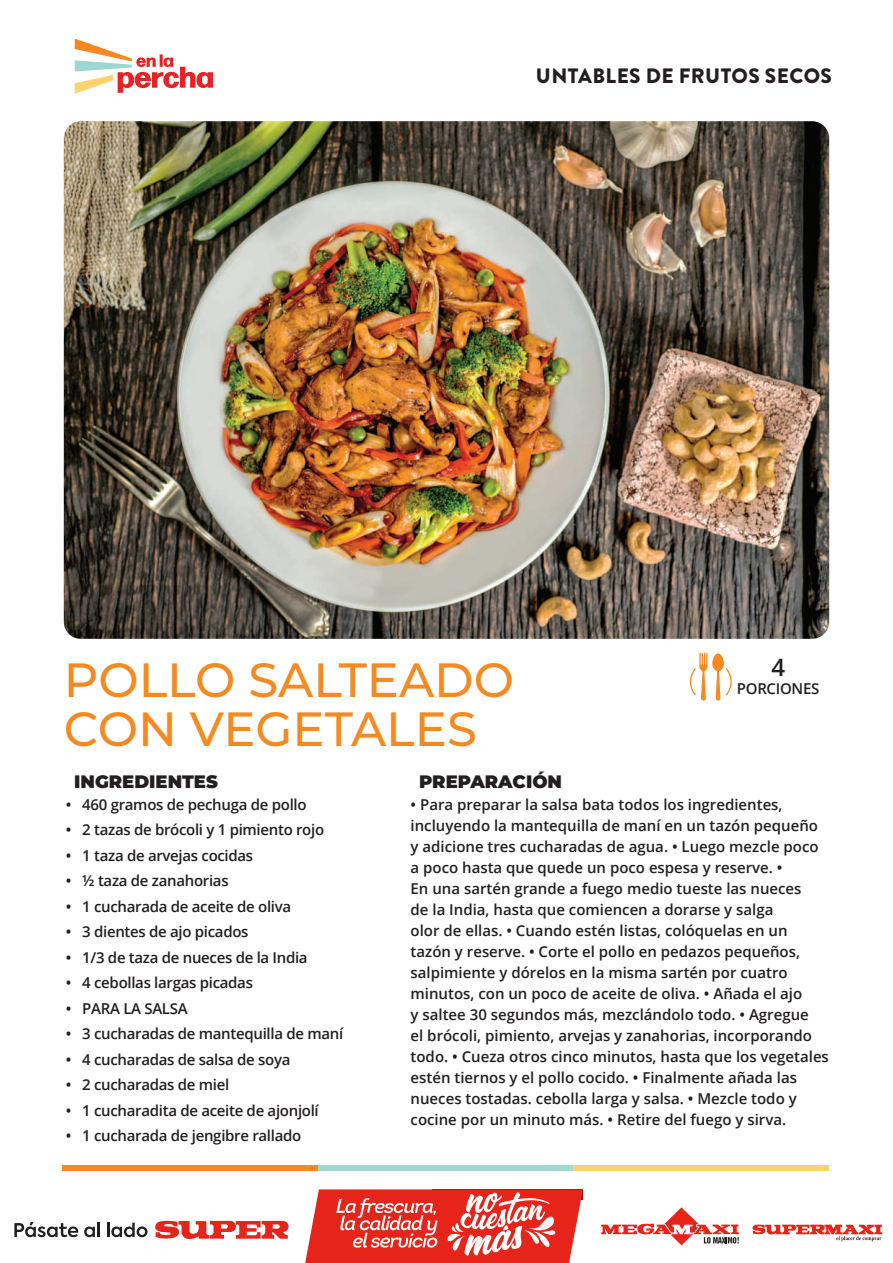
<style>
.page{position:relative;width:893px;height:1263px;background:#fff}
.page>*{position:absolute;margin:0;border:0;box-sizing:border-box;transform-origin:0 0}
.t1{font:500 48px/49.5px "Montserrat";color:#f68920}
.t2{font:600 24px "Open Sans";color:#231f20}
.t3{font:900 20.85px "Brandon Grotesque";letter-spacing:.02em;color:#231f20}
.t4{font:900 18px "Montserrat";color:#231f20}
.t5{font:600 15px/21px "Open Sans";color:#231f20}
.t6{font:600 15px "Open Sans";letter-spacing:-.02em;color:#231f20}
</style>
<div class="page">
<svg style="left:601px;top:1207px;width:138px;height:38px"></svg>
<svg style="left:752px;top:1224px;width:130px;height:17px"></svg>
<svg style="left:155px;top:1220px;width:134px;height:20px"></svg>
<svg style="left:14px;top:1222px;width:64px;height:15px"></svg>
<svg style="left:84px;top:1226px;width:11px;height:11px"></svg>
<hr style="left:97px;top:1223px;width:3px;height:14px;background:#231f20">
<svg style="left:107px;top:1223px;width:40px;height:14px"></svg>
<svg style="left:305px;top:1189px;width:278px;height:74px"></svg>
<svg style="left:75px;top:39px;width:138px;height:55px"></svg>
<div style="left:63px;top:1165px;width:255px;height:5px;background:#f68920"></div>
<div style="left:318px;top:1165px;width:256px;height:5px;background:#9dd8d1"></div>
<div style="left:574px;top:1165px;width:255px;height:5px;background:#ffd470"></div>
<img style="left:64px;top:121px;width:765px;height:518px">
<svg style="left:690px;top:653px;width:42px;height:48px"></svg>
<h3 class="t3" style="left:536px;top:61px;width:298px">UNTABLES DE FRUTOS SECOS</h3>
<h2 class="t2" style="left:771px;top:651px;width:15px">4</h2>
<p class="t6" style="left:737px;top:678px;width:84px">PORCIONES</p>
<h1 class="t1" style="left:64px;top:653px;width:452px">POLLO SALTEADO<br>CON VEGETALES</h1>
<p class="t4" style="left:74px;top:768px;width:145px">INGREDIENTES</p>
<p class="t4" style="left:419px;top:768px;width:144px">PREPARACIÓN</p>
<p class="t6" style="left:66px;top:794px;width:242px">• 460 gramos de pechuga de pollo</p>
<p class="t6" style="left:66px;top:820px;width:260px">• 2 tazas de brócoli y 1 pimiento rojo</p>
<p class="t6" style="left:66px;top:845px;width:189px">• 1 taza de arvejas cocidas</p>
<p class="t6" style="left:66px;top:871px;width:164px">• ½ taza de zanahorias</p>
<p class="t6" style="left:66px;top:896px;width:227px">• 1 cucharada de aceite de oliva</p>
<p class="t6" style="left:66px;top:922px;width:184px">• 3 dientes de ajo picados</p>
<p class="t6" style="left:66px;top:947px;width:243px">• 1/3 de taza de nueces de la India</p>
<p class="t6" style="left:66px;top:973px;width:189px">• 4 cebollas largas picadas</p>
<p class="t6" style="left:66px;top:998px;width:123px">• PARA LA SALSA</p>
<p class="t6" style="left:66px;top:1024px;width:279px">• 3 cucharadas de mantequilla de maní</p>
<p class="t6" style="left:66px;top:1049px;width:226px">• 4 cucharadas de salsa de soya</p>
<p class="t6" style="left:66px;top:1075px;width:165px">• 2 cucharadas de miel</p>
<p class="t6" style="left:66px;top:1100px;width:255px">• 1 cucharadita de aceite de ajonjolí</p>
<p class="t6" style="left:66px;top:1126px;width:237px">• 1 cucharada de jengibre rallado</p>
<p class="t5" style="left:411px;top:794px;width:420px">• Para preparar la salsa bata todos los ingredientes, incluyendo la mantequilla de maní en un tazón pequeño y adicione tres cucharadas de agua. • Luego mezcle poco a poco hasta que quede un poco espesa y reserve. •<br>En una sartén grande a fuego medio tueste las nueces<br>de la India, hasta que comiencen a dorarse y salga<br>olor de ellas. • Cuando estén listas, colóquelas en un tazón y reserve. • Corte el pollo en pedazos pequeños, salpimiente y dórelos en la misma sartén por cuatro minutos, con un poco de aceite de oliva. • Añada el ajo<br>y saltee 30 segundos más, mezclándolo todo. • Agregue<br>el brócoli, pimiento, arvejas y zanahorias, incorporando todo. • Cueza otros cinco minutos, hasta que los vegetales estén tiernos y el pollo cocido. • Finalmente añada las nueces tostadas. cebolla larga y salsa. • Mezcle todo y cocine por un minuto más. • Retire del fuego y sirva.</p>
</div>
